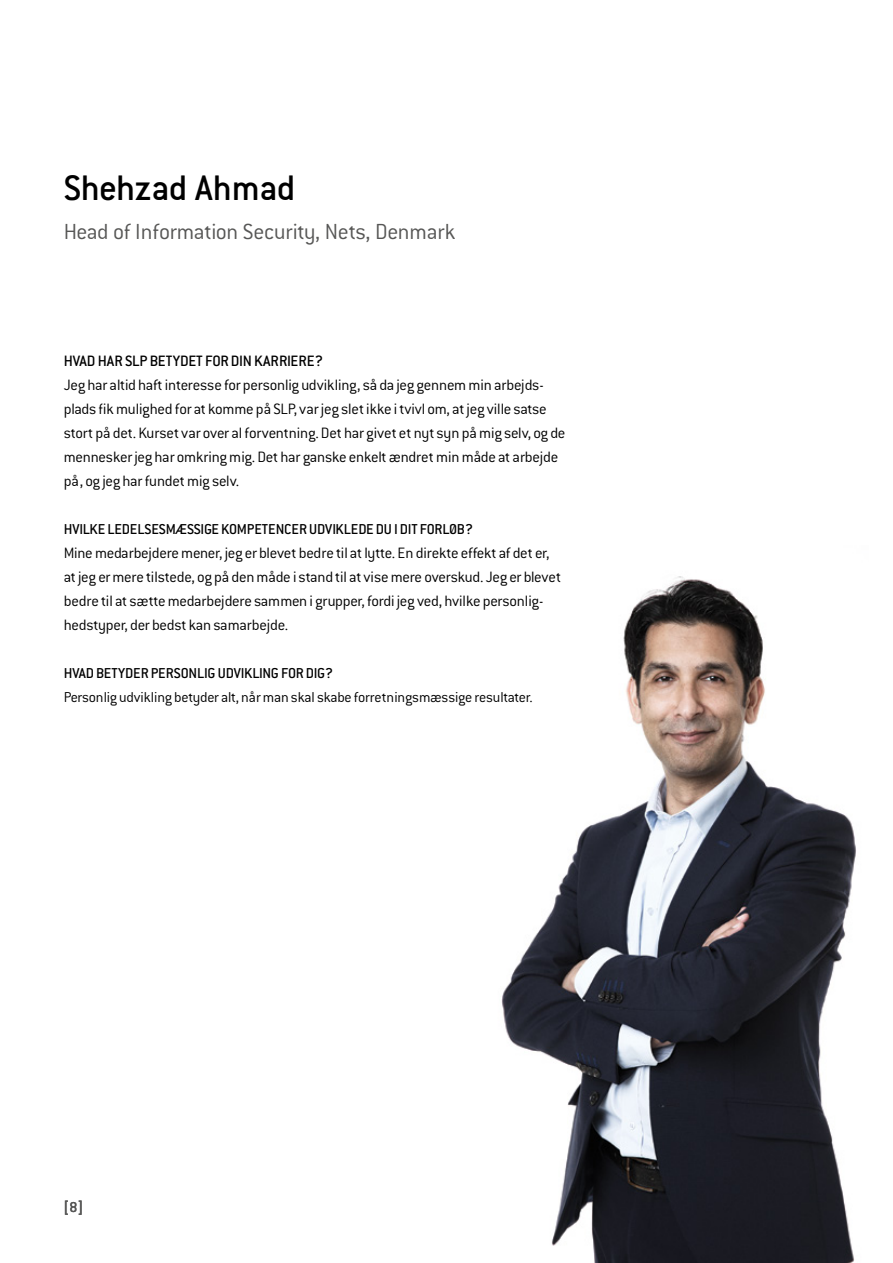
<style>
.page{position:relative;width:893px;height:1263px;background:#fff}
.page>*{position:absolute;margin:0;border:0;box-sizing:border-box;transform-origin:0 0}
.t1{font:500 39px "Conduit ITC";letter-spacing:-.015em;color:#000}
.t2{font:300 24px "Conduit ITC";letter-spacing:-.015em;color:#575756}
.t3{font:300 16.5px/24px "Conduit ITC";letter-spacing:-.015em;color:#000}
.t4{font:500 16.5px "Conduit ITC";color:#000}
.t5{font:500 15.75px "Conduit ITC";letter-spacing:-.01em;color:#000}
.t6{font:300 15.75px "Conduit ITC";letter-spacing:-.01em;color:#000}
.t7{font:500 15.75px "Conduit ITC";color:#575756}
</style>
<div class="page">
<img style="left:501px;top:576px;width:355px;height:687px">
<h1 class="t1" style="left:64px;top:165px;width:233px">Shehzad Ahmad</h1>
<h2 class="t2" style="left:64px;top:218px;width:393px">Head of Information Security, Nets, Denmark</h2>
<p class="t4" style="left:64px;top:352px;width:261px">HVAD HAR SLP BETYDET FOR DIN KARRIERE?</p>
<p class="t3" style="left:64px;top:373px;width:503px">Jeg har altid haft interesse for personlig udvikling, så da jeg gennem min arbejds&shy;plads fik mulighed for at komme på SLP, var jeg slet ikke i tvivl om, at jeg ville satse stort på det. Kurset var over al forventning. Det har givet et nyt syn på mig selv, og de mennesker jeg har omkring mig. Det har ganske enkelt ændret min måde at arbejde på, og jeg har fundet mig selv.</p>
<p class="t5" style="left:64px;top:520px;width:411px">HVILKE LEDELSESMÆSSIGE KOMPETENCER UDVIKLEDE DU I DIT FORLØB?</p>
<p class="t3" style="left:64px;top:541px;width:499px">Mine medarbejdere mener, jeg er blevet bedre til at lytte. En direkte effekt af det er, at jeg er mere tilstede, og på den måde i stand til at vise mere overskud. Jeg er blevet bedre til at sætte medarbejdere sammen i grupper, fordi jeg ved, hvilke personlig&shy;hedstyper, der bedst kan samarbejde.</p>
<p class="t5" style="left:64px;top:664px;width:271px">HVAD BETYDER PERSONLIG UDVIKLING FOR DIG?</p>
<p class="t6" style="left:64px;top:689px;width:483px">Personlig udvikling betyder alt, når man skal skabe forretningsmæssige resultater. ‬‬‬</p>
<p class="t7" style="left:64px;top:1198px;width:21px">[8]</p>
</div>
